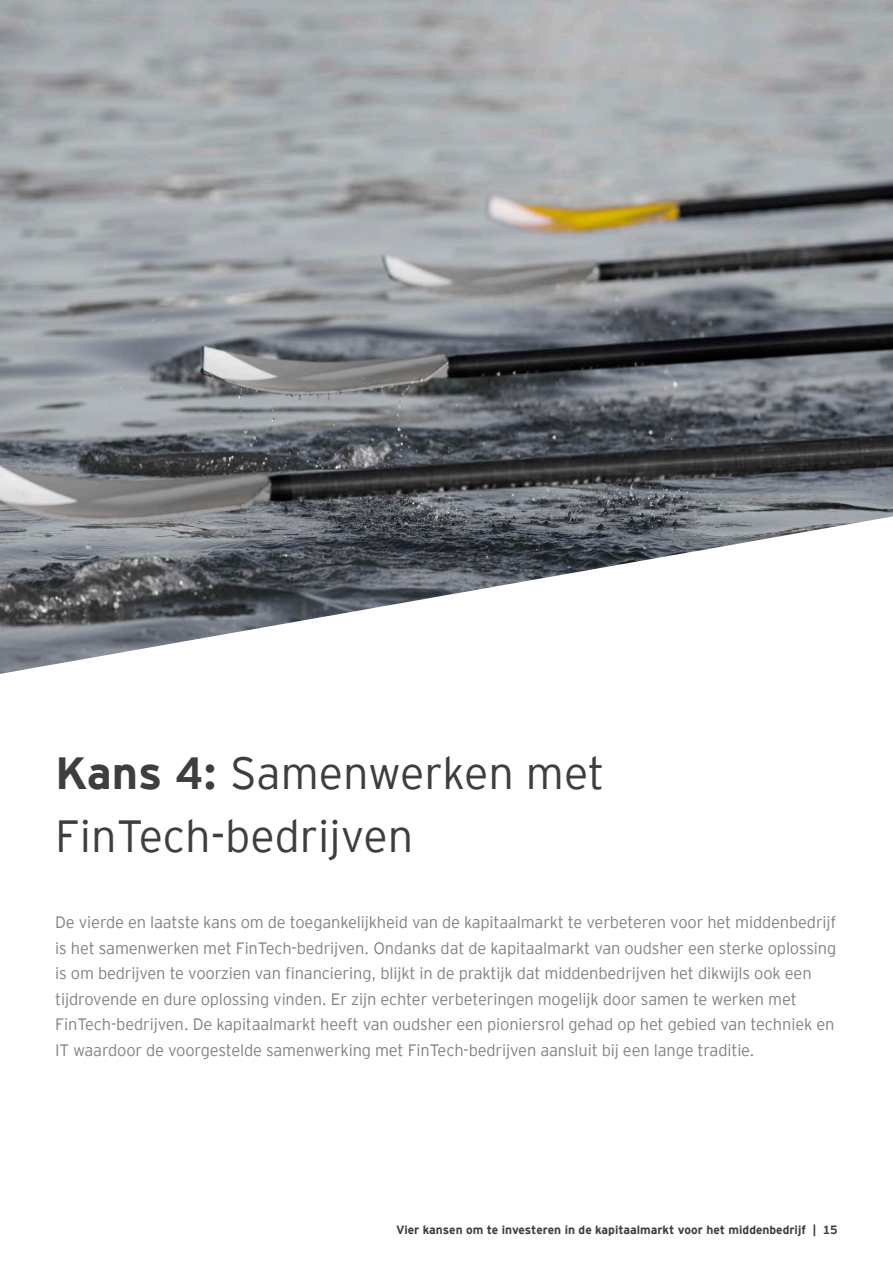
<style>
.page{position:relative;width:893px;height:1263px;background:#fff}
.page>*{position:absolute;margin:0;border:0;box-sizing:border-box;transform-origin:0 0}
.F-Header_1{font:300 45px/63px "EY Interstate";color:#3e3e3f}
.J_-_Intro{font:300 16.5px/25.5px "EY Interstate";letter-spacing:-.01em;color:#808285}
.t1{font:700 12px "EY Interstate";color:#3e3e3f}
.s1{font-weight:700}
</style>
<div class="page">
<img style="left:0;top:0;width:893px;height:674px">
<p class="F-Header_1" style="left:55px;top:739px;width:551px"><span class="s1">Kans 4:</span> Samenwerken met<br>FinTech-bedrijven</p>
<p class="J_-_Intro" style="left:55px;top:909px;width:783px">De vierde en laatste kans om de toegankelijkheid van de kapitaalmarkt te verbeteren voor het middenbedrijf is het samenwerken met FinTech-bedrijven. Ondanks dat de kapitaalmarkt van oudsher een sterke oplossing is om bedrijven te voorzien van financiering, blijkt in de praktijk dat middenbedrijven het dikwijls ook een tijdrovende en dure oplossing vinden. Er zijn echter verbeteringen mogelijk door samen te werken met FinTech-bedrijven. De kapitaalmarkt heeft van oudsher een pioniersrol gehad op het gebied van techniek en IT waardoor de voorgestelde samenwerking met FinTech-bedrijven aansluit bij een lange traditie.</p>
<p class="t1" style="left:396px;top:1221px;width:443px">Vier kansen om te investeren in de kapitaalmarkt voor het middenbedrijf | 15</p>
</div>
